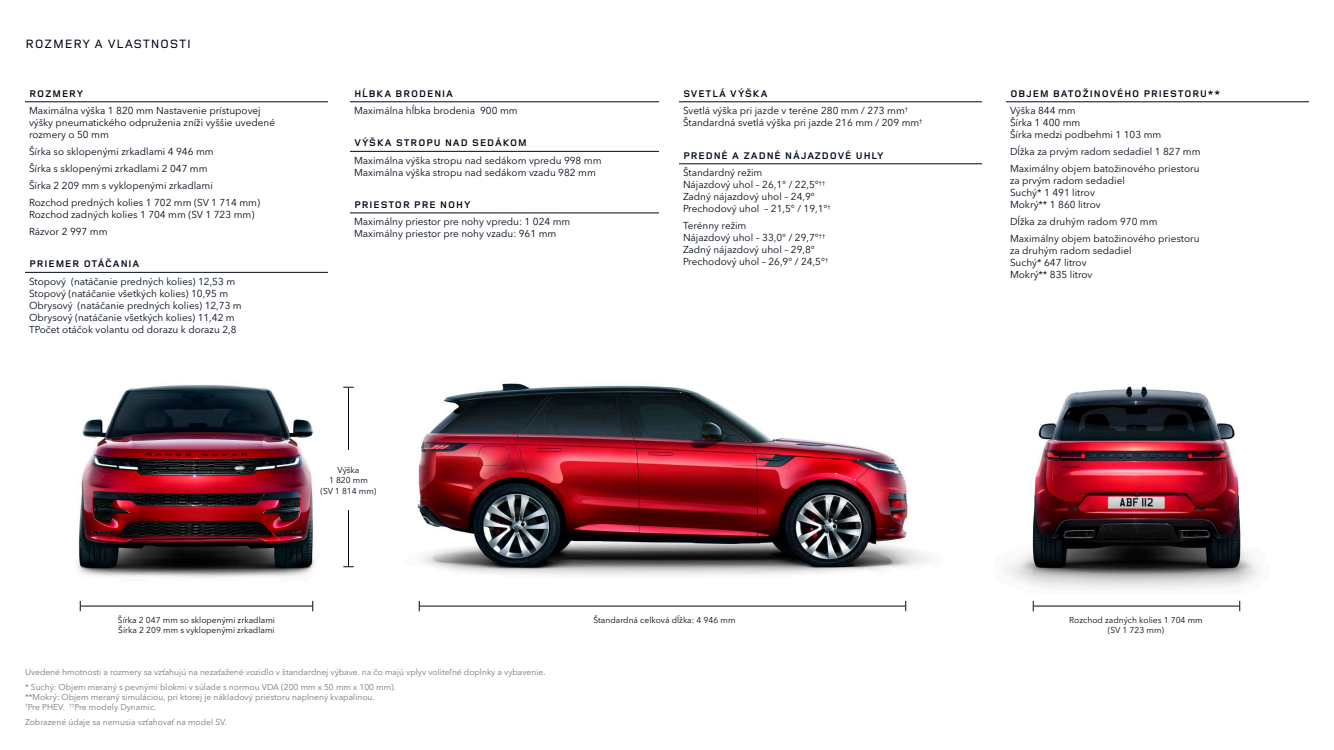
<style>
.page{position:relative;width:1334px;height:750px;background:#fff}
.page>*{position:absolute;margin:0;border:0;box-sizing:border-box;transform-origin:0 0}
.t1{font:500 12.5px "Land Rover Wide";color:#010a16}
.LR_GE_TABLE_BODY_COPY_12_leading{font:10px/12px "Avenir Next W1 G";color:#010a16}
.LR_GE_TABLE_BODY_COPY_12_leading__5{font:10px/12px "Avenir Next W1 G";color:#010a16}
.LR_GE_TABLE_HEADER{font:700 10px "Land Rover Wide";letter-spacing:.025em;color:#010a16}
.LR_GE_CAVEAT{font:8.5px/10px "Avenir Next W1 G";color:#757777}
.LR_GE_DIMENSIONS_CENTRE{font:8.5px/10.5px "Avenir Next W1 G";color:#010a16;text-align:center}
.LR_GE_CAVEAT__5{font:8.5px "Avenir Next W1 G";color:#757777}
</style>
<div class="page">
<img style="left:417px;top:382px;width:510px;height:193px">
<img style="left:77px;top:385px;width:238px;height:193px">
<img style="left:1007px;top:386px;width:251px;height:203px">
<hr style="left:81px;top:606px;width:231px;height:1px;background:#010a16">
<hr style="left:1034px;top:606px;width:205px;height:1px;background:#010a16">
<hr style="left:419px;top:606px;width:487px;height:1px;background:#010a16">
<hr style="left:348px;top:388px;width:1px;height:179px;background:#010a16">
<hr style="left:25px;top:102px;width:303px;height:1px;background:#010a16">
<hr style="left:25px;top:272px;width:303px;height:1px;background:#010a16">
<hr style="left:679px;top:102px;width:303px;height:1px;background:#010a16">
<hr style="left:679px;top:164px;width:303px;height:1px;background:#010a16">
<hr style="left:350px;top:102px;width:309px;height:1px;background:#010a16">
<hr style="left:350px;top:151px;width:309px;height:1px;background:#010a16">
<hr style="left:350px;top:213px;width:309px;height:1px;background:#010a16">
<hr style="left:1006px;top:102px;width:303px;height:1px;background:#010a16">
<div style="left:317px;top:450px;width:63px;height:60px;background:#fff"></div>
<p class="t1" style="left:25px;top:36px;width:168px">ROZMERY A VLASTNOSTI</p>
<p class="LR_GE_TABLE_HEADER" style="left:29px;top:87px;width:56px">ROZMERY</p>
<p class="LR_GE_TABLE_BODY_COPY_12_leading__5" style="left:29px;top:104px;width:248px">Maximálna výška 1 820 mm Nastavenie prístupovej výšky pneumatického odpruženia zníži vyššie uvedené rozmery o 50 mm</p>
<p class="LR_GE_TABLE_BODY_COPY_12_leading__5" style="left:29px;top:145px;width:186px">Šírka so sklopenými zrkadlami 4 946 mm</p>
<p class="LR_GE_TABLE_BODY_COPY_12_leading__5" style="left:29px;top:162px;width:180px">Šírka s sklopenými zrkadlami 2 047 mm</p>
<p class="LR_GE_TABLE_BODY_COPY_12_leading__5" style="left:29px;top:179px;width:185px">Šírka 2 209 mm s vyklopenými zrkadlami</p>
<p class="LR_GE_TABLE_BODY_COPY_12_leading" style="left:29px;top:196px;width:233px">Rozchod predných kolies 1 702 mm (SV 1 714 mm)</p>
<p class="LR_GE_TABLE_BODY_COPY_12_leading__5" style="left:29px;top:208px;width:227px">Rozchod zadných kolies 1 704 mm (SV 1 723 mm)</p>
<p class="LR_GE_TABLE_BODY_COPY_12_leading" style="left:29px;top:225px;width:80px">Rázvor 2 997 mm</p>
<p class="LR_GE_TABLE_HEADER" style="left:29px;top:257px;width:112px">PRIEMER OTÁČANIA</p>
<p class="LR_GE_TABLE_BODY_COPY_12_leading" style="left:29px;top:275px;width:208px">Stopový (natáčanie predných kolies) 12,53 m</p>
<p class="LR_GE_TABLE_BODY_COPY_12_leading" style="left:29px;top:287px;width:201px">Stopový (natáčanie všetkých kolies) 10,95 m</p>
<p class="LR_GE_TABLE_BODY_COPY_12_leading" style="left:29px;top:299px;width:214px">Obrysový (natáčanie predných kolies) 12,73 m</p>
<p class="LR_GE_TABLE_BODY_COPY_12_leading" style="left:29px;top:311px;width:207px">Obrysový (natáčanie všetkých kolies) 11,42 m</p>
<p class="LR_GE_TABLE_BODY_COPY_12_leading" style="left:29px;top:323px;width:209px">TPočet otáčok volantu od dorazu k dorazu 2,8</p>
<p class="LR_GE_TABLE_HEADER" style="left:354px;top:87px;width:101px">HĹBKA BRODENIA</p>
<p class="LR_GE_TABLE_BODY_COPY_12_leading" style="left:354px;top:104px;width:165px">Maximálna hĺbka brodenia 900 mm</p>
<p class="LR_GE_TABLE_HEADER" style="left:354px;top:136px;width:175px">VÝŠKA STROPU NAD SEDÁKOM</p>
<p class="LR_GE_TABLE_BODY_COPY_12_leading" style="left:354px;top:154px;width:249px">Maximálna výška stropu nad sedákom vpredu 998 mm</p>
<p class="LR_GE_TABLE_BODY_COPY_12_leading" style="left:354px;top:166px;width:243px">Maximálna výška stropu nad sedákom vzadu 982 mm</p>
<p class="LR_GE_TABLE_HEADER" style="left:354px;top:198px;width:118px">PRIESTOR PRE NOHY</p>
<p class="LR_GE_TABLE_BODY_COPY_12_leading" style="left:354px;top:215px;width:218px">Maximálny priestor pre nohy vpredu: 1 024 mm</p>
<p class="LR_GE_TABLE_BODY_COPY_12_leading" style="left:354px;top:227px;width:204px">Maximálny priestor pre nohy vzadu: 961 mm</p>
<p class="LR_GE_DIMENSIONS_CENTRE" style="left:329px;top:464px;width:40px">Výška<br>1 820 mm</p>
<p class="LR_GE_DIMENSIONS_CENTRE" style="left:320px;top:485px;width:58px">(SV 1 814 mm)</p>
<p class="LR_GE_TABLE_HEADER" style="left:683px;top:87px;width:86px">SVETLÁ VÝŠKA</p>
<p class="LR_GE_TABLE_BODY_COPY_12_leading" style="left:683px;top:104px;width:227px">Svetlá výška pri jazde v teréne 280 mm / 273 mm<sup>†</sup></p>
<p class="LR_GE_TABLE_BODY_COPY_12_leading" style="left:683px;top:116px;width:241px">Štandardná svetlá výška pri jazde 216 mm / 209 mm<sup>†</sup></p>
<p class="LR_GE_TABLE_HEADER" style="left:683px;top:149px;width:202px">PREDNÉ A ZADNÉ NÁJAZDOVÉ UHLY</p>
<p class="LR_GE_TABLE_BODY_COPY_12_leading" style="left:683px;top:166px;width:81px">Štandardný režim</p>
<p class="LR_GE_TABLE_BODY_COPY_12_leading" style="left:683px;top:178px;width:144px">Nájazdový uhol – 26,1° / 22,5°<sup>††</sup></p>
<p class="LR_GE_TABLE_BODY_COPY_12_leading" style="left:683px;top:190px;width:133px">Zadný nájazdový uhol – 24,9°</p>
<p class="LR_GE_TABLE_BODY_COPY_12_leading__5" style="left:683px;top:202px;width:149px">Prechodový uhol – 21,5° / 19,1°<sup>†</sup></p>
<p class="LR_GE_TABLE_BODY_COPY_12_leading" style="left:683px;top:219px;width:65px">Terénny režim</p>
<p class="LR_GE_TABLE_BODY_COPY_12_leading" style="left:683px;top:231px;width:144px">Nájazdový uhol – 33,0° / 29,7°<sup>††</sup></p>
<p class="LR_GE_TABLE_BODY_COPY_12_leading" style="left:683px;top:243px;width:133px">Zadný nájazdový uhol – 29,8°</p>
<p class="LR_GE_TABLE_BODY_COPY_12_leading" style="left:683px;top:255px;width:147px">Prechodový uhol – 26,9° / 24,5°<sup>†</sup></p>
<p class="LR_GE_TABLE_HEADER" style="left:1010px;top:87px;width:212px">OBJEM BATOŽINOVÉHO PRIESTORU**</p>
<p class="LR_GE_TABLE_BODY_COPY_12_leading" style="left:1010px;top:104px;width:67px">Výška 844 mm</p>
<p class="LR_GE_TABLE_BODY_COPY_12_leading" style="left:1010px;top:116px;width:72px">Šírka 1 400 mm</p>
<p class="LR_GE_TABLE_BODY_COPY_12_leading__5" style="left:1010px;top:128px;width:153px">Šírka medzi podbehmi 1 103 mm</p>
<p class="LR_GE_TABLE_BODY_COPY_12_leading__5" style="left:1010px;top:145px;width:192px">Dĺžka za prvým radom sedadiel 1 827 mm</p>
<p class="LR_GE_TABLE_BODY_COPY_12_leading" style="left:1010px;top:162px;width:191px">Maximálny objem batožinového priestoru za prvým radom sedadiel</p>
<p class="LR_GE_TABLE_BODY_COPY_12_leading" style="left:1010px;top:186px;width:86px">Suchý* 1 491 litrov</p>
<p class="LR_GE_TABLE_BODY_COPY_12_leading__5" style="left:1010px;top:198px;width:92px">Mokrý** 1 860 litrov</p>
<p class="LR_GE_TABLE_BODY_COPY_12_leading__5" style="left:1010px;top:215px;width:149px">Dĺžka za druhým radom 970 mm</p>
<p class="LR_GE_TABLE_BODY_COPY_12_leading" style="left:1010px;top:232px;width:191px">Maximálny objem batožinového priestoru za druhým radom sedadiel</p>
<p class="LR_GE_TABLE_BODY_COPY_12_leading" style="left:1010px;top:256px;width:78px">Suchý* 647 litrov</p>
<p class="LR_GE_TABLE_BODY_COPY_12_leading" style="left:1010px;top:268px;width:84px">Mokrý** 835 litrov</p>
<p class="LR_GE_DIMENSIONS_CENTRE" style="left:118px;top:614px;width:159px">Šírka 2 047 mm so sklopenými zrkadlami</p>
<p class="LR_GE_DIMENSIONS_CENTRE" style="left:593px;top:614px;width:144px">Štandardná celková dĺžka: 4 946 mm</p>
<p class="LR_GE_DIMENSIONS_CENTRE" style="left:118px;top:624px;width:158px">Šírka 2 209 mm s vyklopenými zrkadlami</p>
<p class="LR_GE_DIMENSIONS_CENTRE" style="left:1069px;top:614px;width:135px">Rozchod zadných kolies 1 704 mm (SV 1 723 mm)</p>
<p class="LR_GE_CAVEAT__5" style="left:25px;top:665px;width:522px">Uvedené hmotnosti a rozmery sa vzťahujú na nezaťažené vozidlo v štandardnej výbave. na čo majú vplyv voliteľné doplnky a vybavenie.</p>
<p class="LR_GE_CAVEAT" style="left:25px;top:681px;width:373px">* Suchý: Objem meraný s pevnými blokmi v súlade s normou VDA (200 mm x 50 mm x 100 mm). **Mokrý: Objem meraný simuláciou, pri ktorej je nákladový priestoru naplnený kvapalinou.</p>
<p class="LR_GE_CAVEAT__5" style="left:25px;top:700px;width:133px"><sup>†</sup>Pre PHEV. <sup>††</sup>Pre modely Dynamic.</p>
<p class="LR_GE_CAVEAT" style="left:25px;top:716px;width:203px">Zobrazené údaje sa nemusia vzťahovať na model SV.</p>
</div>
